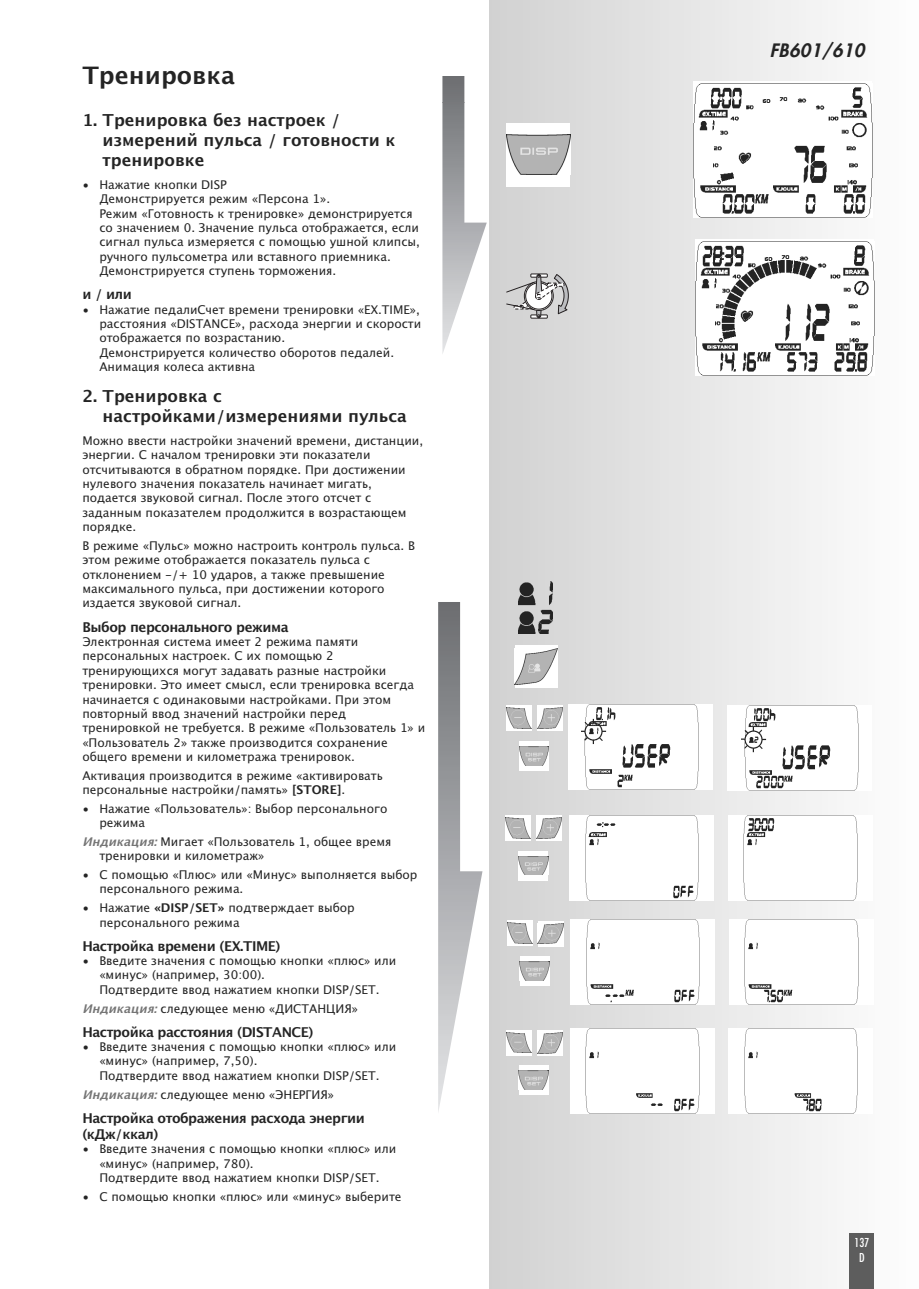
<style>
.page{position:relative;width:919px;height:1289px;background:#fff}
.page>*{position:absolute;margin:0;border:0;box-sizing:border-box;transform-origin:0 0}
.t1{font:700 24px "Lucida Grande";color:#242424}
.t2{font:italic 800 18px "Futura CE";color:#242424}
.t3{font:700 16.5px/19.8px "Lucida Grande";color:#242424}
.t4{font:700 13.5px/16.2px "Lucida Grande";letter-spacing:-.035em;color:#242424}
.t5{font:12px/14.4px "Lucida Grande";color:#242424}
.t6{font:condensed 12px/15.6px "Futura";color:#fff;text-align:center}
.s1{font-weight:700}
.s2{font-weight:700;font-style:italic;color:#757575}
</style>
<div class="page">
<div style="left:489px;top:0;width:429px;height:1288px;background:linear-gradient(to right,#d2d2d2,#fdfdfd)"></div>
<div style="left:849px;top:1233px;width:25px;height:55px;background:#5d5d5d"></div>
<svg style="left:438px;top:602px;width:44px;height:510px"></svg>
<svg style="left:505px;top:273px;width:64px;height:45px;background:#bdbcbd"></svg>
<div style="left:569px;top:815px;width:145px;height:85px;background:#fff"></div>
<img style="left:585px;top:815px;width:113px;height:85px">
<div style="left:728px;top:815px;width:144px;height:85px;background:#fff"></div>
<img style="left:743px;top:815px;width:114px;height:85px">
<div style="left:570px;top:919px;width:145px;height:85px;background:#fff"></div>
<img style="left:586px;top:919px;width:113px;height:85px">
<div style="left:729px;top:919px;width:144px;height:85px;background:#fff"></div>
<img style="left:744px;top:919px;width:114px;height:85px">
<div style="left:727px;top:705px;width:145px;height:85px;background:#fff"></div>
<img style="left:741px;top:705px;width:117px;height:85px">
<div style="left:568px;top:704px;width:144px;height:85px;background:#fff"></div>
<img style="left:581px;top:704px;width:117px;height:85px">
<img style="left:693px;top:83px;width:179px;height:134px">
<img style="left:695px;top:241px;width:179px;height:134px">
<svg style="left:442px;top:76px;width:44px;height:278px"></svg>
<svg style="left:505px;top:815px;width:26px;height:25px"></svg>
<img style="left:505px;top:817px;width:26px;height:21px">
<svg style="left:536px;top:815px;width:26px;height:25px"></svg>
<img style="left:536px;top:817px;width:25px;height:21px">
<div style="left:518px;top:850px;width:30px;height:30px;background:#fff"></div>
<img style="left:518px;top:856px;width:30px;height:18px">
<svg style="left:507px;top:920px;width:25px;height:26px"></svg>
<img style="left:507px;top:923px;width:25px;height:20px">
<div style="left:538px;top:920px;width:25px;height:26px;background:#fff"></div>
<img style="left:538px;top:923px;width:25px;height:21px">
<div style="left:520px;top:956px;width:29px;height:29px;background:#fff"></div>
<img style="left:520px;top:961px;width:29px;height:19px">
<div style="left:570px;top:1028px;width:144px;height:85px;background:#fff"></div>
<img style="left:585px;top:1028px;width:114px;height:85px">
<div style="left:728px;top:1028px;width:145px;height:85px;background:#fff"></div>
<img style="left:744px;top:1028px;width:113px;height:85px">
<svg style="left:506px;top:1029px;width:25px;height:26px"></svg>
<img style="left:506px;top:1032px;width:25px;height:20px">
<svg style="left:537px;top:1030px;width:25px;height:25px"></svg>
<img style="left:537px;top:1032px;width:25px;height:21px">
<div style="left:519px;top:1065px;width:29px;height:30px;background:#fff"></div>
<img style="left:519px;top:1070px;width:29px;height:19px">
<svg style="left:506px;top:705px;width:25px;height:26px"></svg>
<img style="left:506px;top:708px;width:25px;height:20px">
<div style="left:537px;top:705px;width:25px;height:26px;background:#fff"></div>
<img style="left:537px;top:708px;width:25px;height:21px">
<div style="left:519px;top:741px;width:30px;height:29px;background:#fff"></div>
<img style="left:519px;top:746px;width:29px;height:19px">
<div style="left:506px;top:123px;width:64px;height:63px;background:#fff"></div>
<img style="left:506px;top:134px;width:64px;height:41px">
<div style="left:514px;top:645px;width:43px;height:42px;background:#fff"></div>
<img style="left:514px;top:648px;width:43px;height:36px">
<img style="left:518px;top:581px;width:35px;height:53px">
<h1 class="t1" style="left:82px;top:62px;width:154px">Тренировка</h1>
<h3 class="t3" style="left:103px;top:111px;width:294px;text-indent:-20px">1. Тренировка без настроек / измерений пульса / готовности к тренировке</h3>
<p class="t5" style="left:99px;top:177px;width:322px;text-indent:-17px">• Нажатие кнопки DISP<br>Демонстрируется режим «Персона 1».<br>Режим «Готовность к тренировке» демонстрируется со значением 0. Значение пульса отображается, если сигнал пульса измеряется с помощью ушной клипсы, ручного пульсометра или вставного приемника.<br>Демонстрируется ступень торможения.</p>
<p class="t4" style="left:82px;top:286px;width:51px">и / или</p>
<p class="t5" style="left:99px;top:302px;width:323px;text-indent:-17px">• Нажатие педалиСчет времени тренировки «EX.TIME», расстояния «DISTANCE», расхода энергии и скорости отображается по возрастанию.<br>Демонстрируется количество оборотов педалей.<br>Анимация колеса активна</p>
<h3 class="t3" style="left:103px;top:386px;width:306px;text-indent:-20px">2. Тренировка с настройками/измерениями пульса</h3>
<p class="t5" style="left:82px;top:433px;width:342px">Можно ввести настройки значений времени, дистанции, энергии. С началом тренировки эти показатели отсчитываются в обратном порядке. При достижении нулевого значения показатель начинает мигать, подается звуковой сигнал. После этого отсчет с заданным показателем продолжится в возрастающем порядке.</p>
<p class="t5" style="left:82px;top:538px;width:334px">В режиме «Пульс» можно настроить контроль пульса. В этом режиме отображается показатель пульса с отклонением -/+ 10 ударов, а также превышение максимального пульса, при достижении которого издается звуковой сигнал.</p>
<p class="t4" style="left:82px;top:618px;width:208px">Выбор персонального режима</p>
<p class="t5" style="left:82px;top:634px;width:344px">Электронная система имеет 2 режима памяти персональных настроек. С их помощью 2 тренирующихся могут задавать разные настройки тренировки. Это имеет смысл, если тренировка всегда начинается с одинаковыми настройками. При этом повторный ввод значений настройки перед тренировкой не требуется. В режиме «Пользователь 1» и «Пользователь 2» также производится сохранение общего времени и километража тренировок.</p>
<p class="t5" style="left:82px;top:768px;width:302px">Активация производится в режиме «активировать персональные настройки/память» <span class="s1">[STORE]</span>.</p>
<p class="t5" style="left:99px;top:801px;width:289px;text-indent:-17px">• Нажатие «Пользователь»: Выбор персонального режима</p>
<p class="t5" style="left:99px;top:834px;width:293px;text-indent:-17px"><span class="s2">Индикация:</span> Мигает «Пользователь 1, общее время тренировки и километраж»</p>
<p class="t5" style="left:99px;top:867px;width:319px;text-indent:-17px">• С помощью «Плюс» или «Минус» выполняется выбор персонального режима.</p>
<p class="t5" style="left:99px;top:900px;width:257px;text-indent:-17px">• Нажатие <span class="s1">«DISP/SET»</span> подтверждает выбор персонального режима</p>
<p class="t4" style="left:82px;top:937px;width:200px">Настройка времени (EX.TIME)</p>
<p class="t5" style="left:99px;top:953px;width:298px;text-indent:-17px">• Введите значения с помощью кнопки «плюс» или «минус» (например, 30:00).<br>Подтвердите ввод нажатием кнопки DISP/SET.</p>
<p class="t5" style="left:82px;top:1001px;width:277px"><span class="s2">Индикация:</span> следующее меню «ДИСТАНЦИЯ»</p>
<p class="t4" style="left:82px;top:1023px;width:232px">Настройка расстояния (DISTANCE)</p>
<p class="t5" style="left:99px;top:1039px;width:298px;text-indent:-17px">• Введите значения с помощью кнопки «плюс» или «минус» (например, 7,50).<br>Подтвердите ввод нажатием кнопки DISP/SET.</p>
<p class="t5" style="left:82px;top:1087px;width:253px"><span class="s2">Индикация:</span> следующее меню «ЭНЕРГИЯ»</p>
<p class="t4" style="left:82px;top:1109px;width:284px">Настройка отображения расхода энергии (кДж/ккал)</p>
<p class="t5" style="left:99px;top:1141px;width:298px;text-indent:-17px">• Введите значения с помощью кнопки «плюс» или «минус» (например, 780).<br>Подтвердите ввод нажатием кнопки DISP/SET.</p>
<p class="t5" style="left:82px;top:1189px;width:321px">• С помощью кнопки «плюс» или «минус» выберите</p>
<h2 class="t2" style="left:769px;top:42px;width:100px">FB601/610</h2>
<p class="t6" style="left:854px;top:1235px;width:16px">137<br>D</p>
</div>
